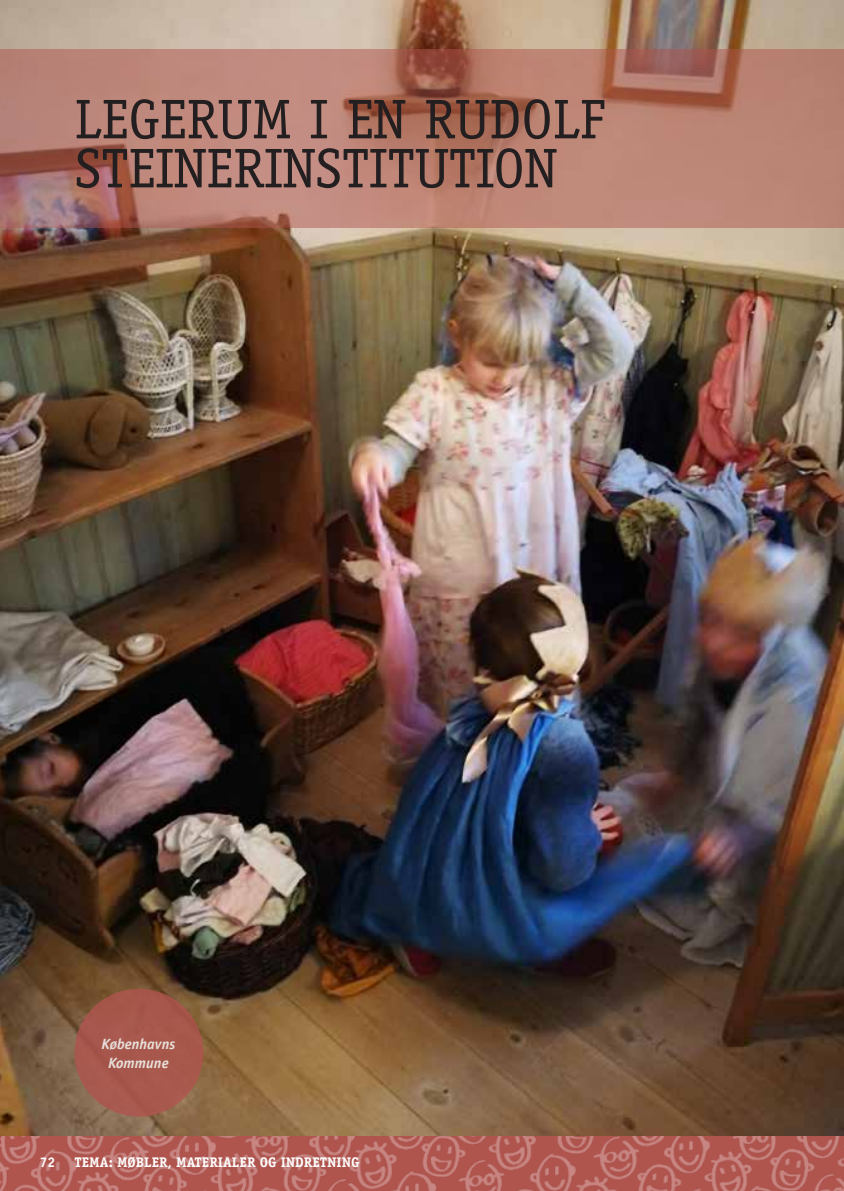
<style>
.page{position:relative;width:844px;height:1191px;background:#fff}
.page>*{position:absolute;margin:0;border:0;box-sizing:border-box;transform-origin:0 0}
.t1{font:56px/49px "Officina Serif";color:#231f20}
.t2{font:italic 700 14.88px/18.4px "Officina Sans";color:#fff;text-align:center}
.t3{font:700 14px "Officina Serif";color:#fff}
</style>
<div class="page">
<img style="left:0;top:0;width:843px;height:1136px">
<hr style="left:843px;top:50px;width:1px;height:178px;background:#b0544e">
<div style="left:74px;top:988px;width:129px;height:128px;background:#a8584c;border-radius:50%"></div>
<svg style="left:0;top:50px;width:843px;height:178px;background:#b77e70"></svg>
<svg style="left:0;top:1136px;width:843px;height:55px;background:#b5615b"></svg>
<h1 class="t1" style="left:74px;top:95px;width:532px">LEGERUM I EN RUDOLF<br>STEINERINSTITUTION</h1>
<p class="t2" style="left:101px;top:1035px;width:75px">Københavns<br>Kommune</p>
<p class="t3" style="left:40px;top:1153px;width:17px">72</p>
<p class="t3" style="left:74px;top:1153px;width:286px">TEMA: MØBLER, MATERIALER OG INDRETNING</p>
</div>
